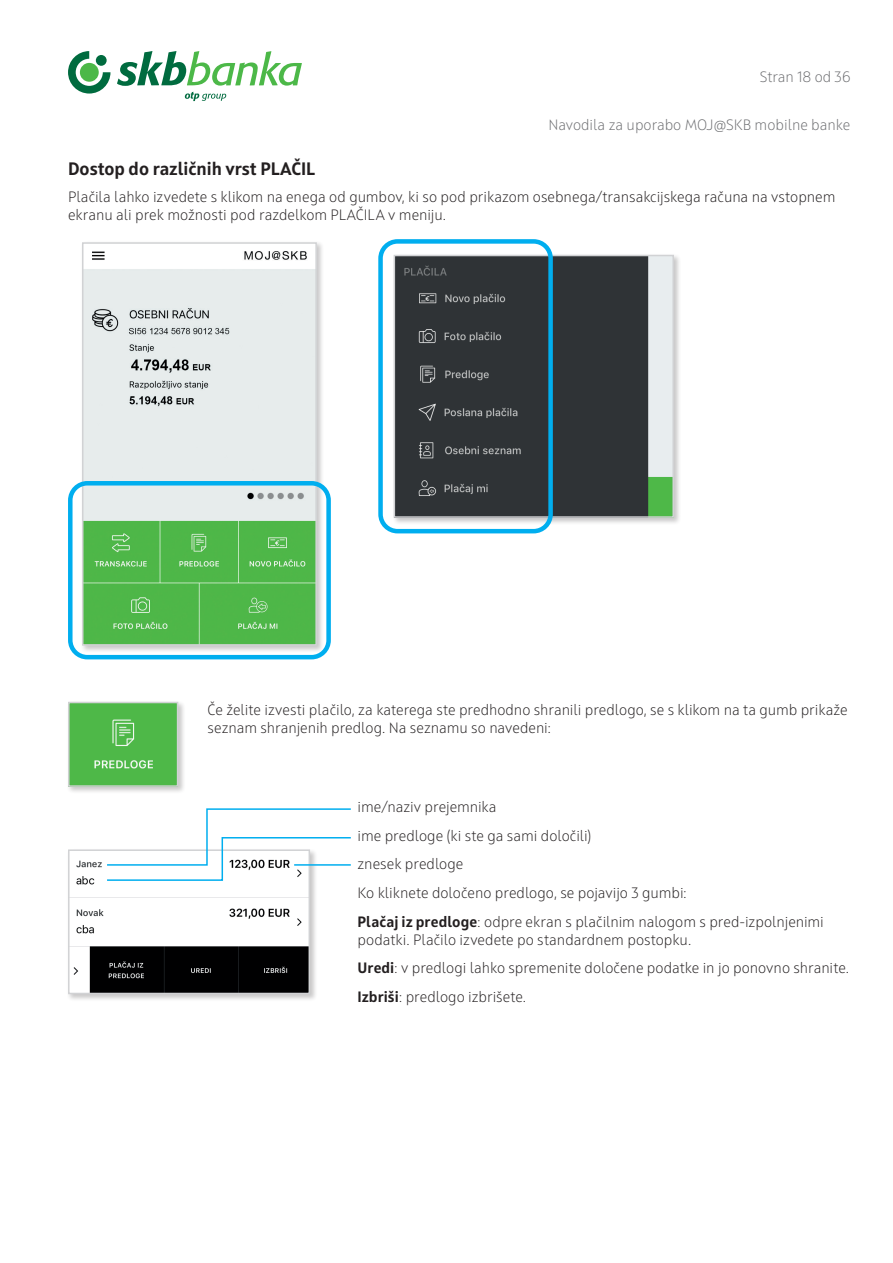
<style>
.page{position:relative;width:893px;height:1263px;background:#fff}
.page>*{position:absolute;margin:0;border:0;box-sizing:border-box;transform-origin:0 0}
.t1{font:700 18px "Squad";color:#231f20}
.t2{font:300 15px/28.7px "Squad";color:#231f20}
.t3{font:300 15px "Squad";color:#6c6d70}
.s1{font-weight:700}
</style>
<div class="page">
<svg style="left:68px;top:51px;width:42px;height:43px"></svg>
<div style="left:80px;top:63px;width:19px;height:19px;background:#4cb848;border-radius:50%"></div>
<div style="left:96px;top:55px;width:11px;height:11px;background:#006b3f;border-radius:50%"></div>
<svg style="left:117px;top:51px;width:185px;height:35px"></svg>
<svg style="left:185px;top:92px;width:41px;height:9px"></svg>
<div style="left:392px;top:253px;width:289px;height:272px;background:#231f20;opacity:.25"></div>
<img style="left:397px;top:258px;width:274px;height:257px">
<div style="left:394px;top:255px;width:280px;height:263px;border:2px solid #d1d2d4"></div>
<div style="left:378px;top:239px;width:175px;height:294px;border:4px solid #00aeef;border-radius:17px"></div>
<div style="left:80px;top:241px;width:244px;height:412px;background:#231f20;opacity:.25"></div>
<img style="left:85px;top:245px;width:229px;height:398px">
<div style="left:82px;top:242px;width:235px;height:404px;border:2px solid #d1d2d4"></div>
<div style="left:68px;top:481px;width:263px;height:178px;border:4px solid #00aeef;border-radius:17px"></div>
<div style="left:66px;top:700px;width:120px;height:94px;background:#231f20;opacity:.25"></div>
<img style="left:71px;top:705px;width:104px;height:79px">
<div style="left:68px;top:702px;width:110px;height:85px;border:2px solid #d1d2d4"></div>
<div style="left:66px;top:848px;width:251px;height:154px;background:#231f20;opacity:.25"></div>
<img style="left:71px;top:852px;width:236px;height:139px">
<div style="left:68px;top:849px;width:242px;height:145px;border:2px solid #d1d2d4"></div>
<svg style="left:106px;top:808px;width:245px;height:74px"></svg>
<p class="t3" style="left:760px;top:68px;width:92px">Stran 18 od 36</p>
<p class="t3" style="left:548px;top:116px;width:304px">Navodila za uporabo MOJ@SKB mobilne banke</p>
<p class="t1" style="left:68px;top:158px;width:249px">Dostop do različnih vrst PLAČIL</p>
<p class="t2" style="left:68px;top:188px;width:769px;line-height:18px">Plačila lahko izvedete s klikom na enega od gumbov, ki so pod prikazom osebnega/transakcijskega računa na vstopnem ekranu ali prek možnosti pod razdelkom PLAČILA v meniju.</p>
<p class="t2" style="left:208px;top:700px;width:642px;line-height:18px">Če želite izvesti plačilo, za katerega ste predhodno shranili predlogo, se s klikom na ta gumb prikaže seznam shranjenih predlog. Na seznamu so navedeni:</p>
<p class="t2" style="left:358px;top:792px;width:468px">ime/naziv prejemnika<br>ime predloge (ki ste ga sami določili)<br>znesek predloge<br>Ko kliknete določeno predlogo, se pojavijo 3 gumbi:<br><span class="s1">Plačaj iz predloge</span>: odpre ekran s plačilnim nalogom s pred-izpolnjenimi</p>
<p class="t2" style="left:358px;top:925px;width:493px">podatki. Plačilo izvedete po standardnem postopku.<br><span class="s1">Uredi</span>: v predlogi lahko spremenite določene podatke in jo ponovno shranite.<br><span class="s1">Izbriši</span>: predlogo izbrišete.</p>
</div>
